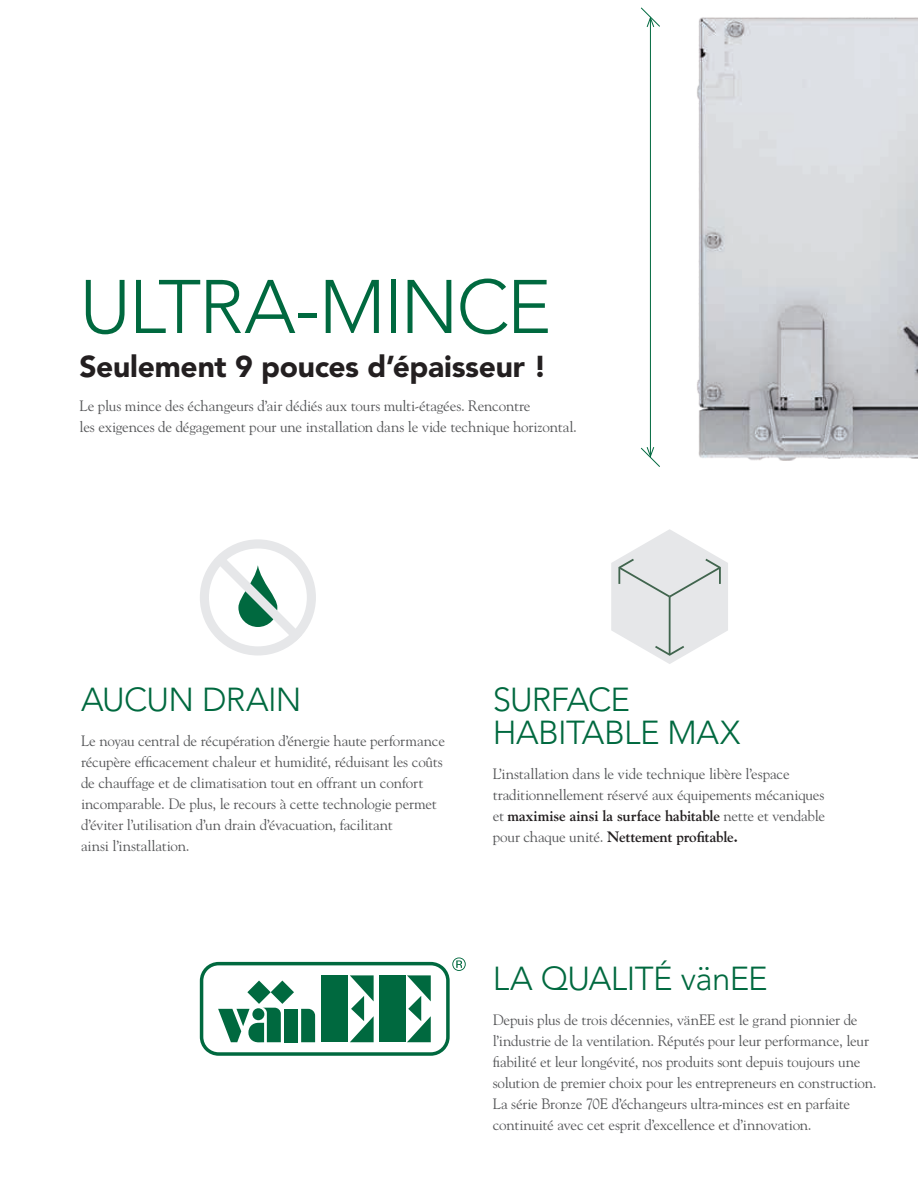
<style>
.page{position:relative;width:918px;height:1188px;background:#fff}
.page>*{position:absolute;margin:0;border:0;box-sizing:border-box;transform-origin:0 0}
.t1{font:300 75px "Avenir";letter-spacing:-.03em;color:#00693f}
.t2{font:300 33px/33px "Avenir";letter-spacing:-.02em;color:#00693f}
.t3{font:900 30px "Avenir";letter-spacing:-.01em;color:#231f20}
.t4{font:15px/21px "Goudy";letter-spacing:-.015em;color:#57585a}
.s1{font-weight:700;color:#231f20}
</style>
<div class="page">
<img style="left:697px;top:17px;width:221px;height:444px">
<svg style="left:611px;top:529px;width:117px;height:135px"></svg>
<svg style="left:200px;top:539px;width:116px;height:117px"></svg>
<hr style="left:650px;top:18px;width:1px;height:438px;background:#00693f">
<svg style="left:640px;top:7px;width:20px;height:21px"></svg>
<svg style="left:640px;top:446px;width:20px;height:21px"></svg>
<svg style="left:200px;top:957px;width:265px;height:99px"></svg>
<h1 class="t1" style="left:80px;top:263px;width:473px">ULTRA-MINCE</h1>
<h3 class="t3" style="left:80px;top:348px;width:469px">Seulement 9 pouces d’épaisseur !</h3>
<p class="t4" style="left:80px;top:395px;width:499px">Le plus mince des échangeurs d’air dédiés aux tours multi-étagées. Rencontre<br>les exigences de dégagement pour une installation dans le vide technique horizontal.</p>
<h2 class="t2" style="left:81px;top:683px;width:222px">AUCUN DRAIN</h2>
<p class="t4" style="left:81px;top:730px;width:366px">Le noyau central de récupération d’énergie haute performance récupère efficacement chaleur et humidité, réduisant les coûts de chauffage et de climatisation tout en offrant un confort incomparable. De plus, le recours à cette technologie permet d’éviter l’utilisation d’un drain d’évacuation, facilitant<br>ainsi l’installation.</p>
<h2 class="t2" style="left:493px;top:683px;width:249px">SURFACE<br>HABITABLE MAX</h2>
<p class="t4" style="left:493px;top:763px;width:334px">L’installation dans le vide technique libère l’espace traditionnellement réservé aux équipements mécaniques et <span class="s1">maximise ainsi la surface habitable</span> nette et vendable pour chaque unité. <span class="s1">Nettement profitable.</span></p>
<h2 class="t2" style="left:493px;top:963px;width:276px">LA QUALITÉ vänEE</h2>
<p class="t4" style="left:493px;top:1009px;width:385px">Depuis plus de trois décennies, vänEE est le grand pionnier de l’industrie de la ventilation. Réputés pour leur performance, leur fiabilité et leur longévité, nos produits sont depuis toujours une solution de premier choix pour les entrepreneurs en construction.<br>La série Bronze 70E d’échangeurs ultra-minces est en parfaite continuité avec cet esprit d’excellence et d’innovation.</p>
</div>
